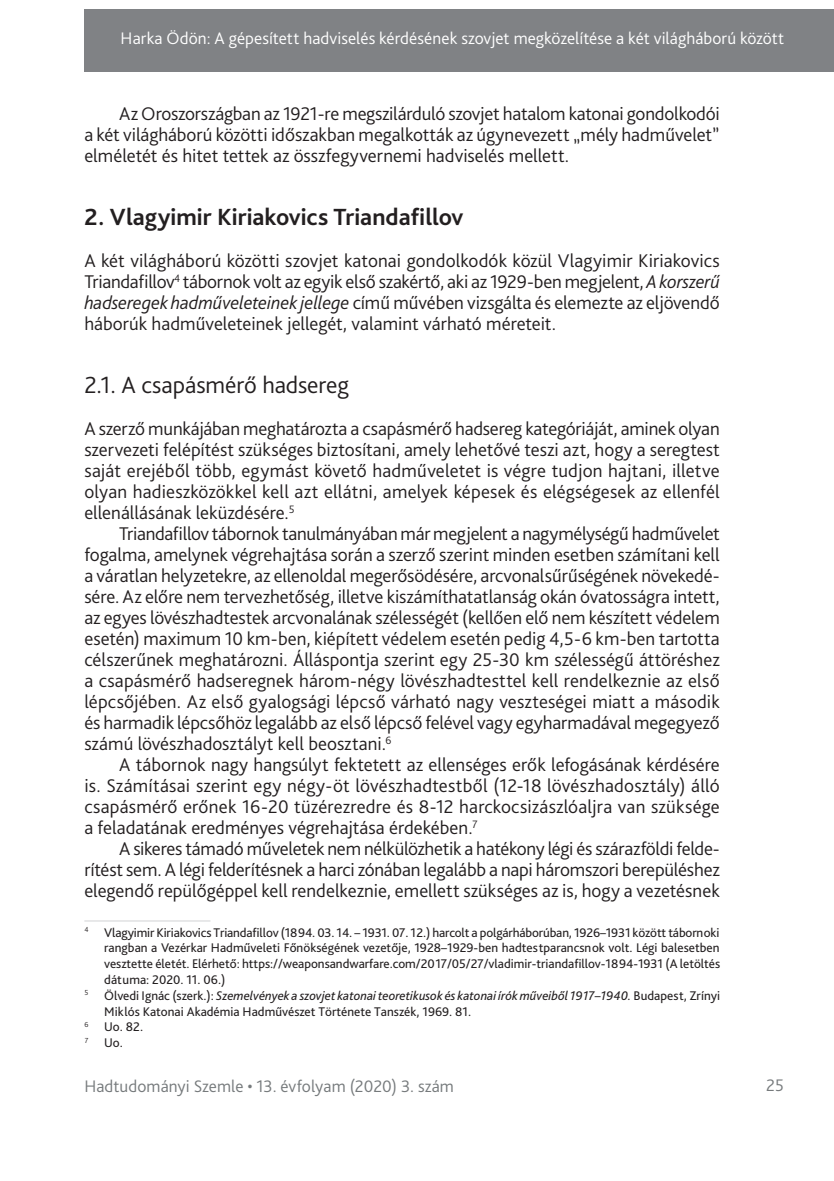
<style>
.page{position:relative;width:834px;height:1181px;background:#fff}
.page>*{position:absolute;margin:0;border:0;box-sizing:border-box;transform-origin:0 0}
.t1{font:700 24.5px "Bliss Pro";color:#231f20}
.t2{font:300 24.5px "Bliss Pro";color:#231f20}
.t3{font:300 19.25px/21px "Bliss Pro";color:#231f20;text-align:justify}
.t4{font:300 17.5px "Bliss Pro";color:#fff}
.t5{font:300 17.5px "Bliss Pro";letter-spacing:.005em;color:#767a7c}
.t6{font:13.12px "Bliss Pro";color:#231f20}
.t7{font:italic 13.12px "Bliss Pro";color:#231f20}
.s1{font-style:italic}
.s2{font-style:normal}
</style>
<div class="page">
<div style="left:84px;top:9px;width:749px;height:63px;background:#808285"></div>
<hr style="left:84px;top:920px;width:126px;height:1px;background:#d1d2d4">
<p class="t4" style="left:121px;top:27px;width:665px">Harka Ödön: A gépesített hadviselés kérdésének szovjet megközelítése a két világháború között</p>
<p class="t3" style="left:84px;top:103px;width:636px;text-indent:35px">Az Oroszországban az 1921-re megszilárduló szovjet hatalom katonai gondolkodói a két világháború közötti időszakban megalkották az úgynevezett „mély hadművelet” elméletét és hitet tettek az összfegyvernemi hadviselés mellett.</p>
<p class="t1" style="left:84px;top:202px;width:380px">2. Vlagyimir Kiriakovics Triandafillov</p>
<p class="t3" style="left:84px;top:250px;width:636px">A két világháború közötti szovjet katonai gondolkodók közül Vlagyimir Kiriakovics Triandafillov<sup>4</sup> tábornok volt az egyik első szakértő, aki az 1929-ben megjelent, <span class="s1">Akorszerű hadseregek hadműveleteinek jellege</span> című művében vizsgálta és elemezte az eljövendő háborúk hadműveleteinek jellegét, valamint várható méreteit.</p>
<p class="t2" style="left:84px;top:370px;width:266px">2.1. A csapásmérő hadsereg</p>
<p class="t3" style="left:84px;top:418px;width:637px">A szerző munkájában meghatározta a csapásmérő hadsereg kategóriáját, aminek olyan szervezeti felépítést szükséges biztosítani, amely lehetővé teszi azt, hogy a seregtest saját erejéből több, egymást követő hadműveletet is végre tudjon hajtani, illetve olyan hadieszközökkel kell azt ellátni, amelyek képesek és elégségesek az ellenfél ellenállásának leküzdésére.<sup>5</sup></p>
<p class="t3" style="left:84px;top:523px;width:637px;text-indent:35px">Triandafillov tábornok tanulmányában már megjelent a nagymélységű hadművelet fogalma, amelynek végrehajtása során a szerző szerint minden esetben számítani kell a váratlan helyzetekre, az ellenoldal megerősödésére, arcvonalsűrűségének növekedé&shy;sére. Az előre nem tervezhetőség, illetve kiszámíthatatlanság okán óvatosságra intett, az egyes lövészhadtestek arcvonalának szélességét (kellően elő nem készített védelem esetén) maximum 10 km-ben, kiépített védelem esetén pedig 4,5-6 km-ben tartotta célszerűnek meghatározni. Álláspontja szerint egy 25-30 km szélességű áttöréshez a csapásmérő hadseregnek három-négy lövészhadtesttel kell rendelkeznie az első lépcsőjében. Az első gyalogsági lépcső várható nagy veszteségei miatt a második és harmadik lépcsőhöz legalább az első lépcső felével vagy egyharmadával megegyező számú lövészhadosztályt kell beosztani.<sup>6</sup></p>
<p class="t3" style="left:84px;top:754px;width:636px;text-indent:35px">A tábornok nagy hangsúlyt fektetett az ellenséges erők lefogásának kérdésére is. Számításai szerint egy négy-öt lövészhadtestből (12-18 lövészhadosztály) álló csapásmérő erőnek 16-20 tüzérezredre és 8-12 harckocsizászlóaljra van szüksége a feladatának eredményes végrehajtása érdekében.<sup>7</sup></p>
<p class="t3" style="left:84px;top:838px;width:636px;text-indent:35px">A sikeres támadó műveletek nem nélkülözhetik a hatékony légi és szárazföldi felde&shy;rítést sem. A légi felderítésnek a harci zónában legalább a napi háromszori berepüléshez elegendő repülőgéppel kell rendelkeznie, emellett szükséges az is, hogy a vezetésnek</p>
<p class="t6" style="left:84px;top:924px;width:636px"><sup>4</sup> Vlagyimir Kiriakovics Triandafillov (1894. 03. 14. – 1931. 07. 12.) harcolt a polgárháborúban, 1926–1931 között tábornoki</p>
<p class="t6" style="left:104px;top:940px;width:616px">rangban a Vezérkar Hadműveleti Főnökségének vezetője, 1928–1929-ben hadtestparancsnok volt. Légi balesetben</p>
<p class="t6" style="left:104px;top:955px;width:617px">vesztette életét. Elérhető: https://weaponsandwarfare.com/2017/05/27/vladimir-triandafillov-1894-1931 (A letöltés</p>
<p class="t6" style="left:104px;top:971px;width:123px">dátuma: 2020. 11. 06.)</p>
<p class="t7" style="left:84px;top:987px;width:637px"><sup>5</sup> <span class="s2">Ölvedi Ignác (szerk.):</span> Szemelvények a szovjet katonai teoretikusok és katonai írók műveiből 1917–1940. <span class="s2">Budapest, Zrínyi</span></p>
<p class="t6" style="left:104px;top:1003px;width:368px">Miklós Katonai Akadémia Hadművészet Története Tanszék, 1969. 81.</p>
<p class="t6" style="left:84px;top:1018px;width:60px"><sup>6</sup> Uo. 82.</p>
<p class="t6" style="left:84px;top:1034px;width:40px"><sup>7</sup> Uo.</p>
<p class="t5" style="left:84px;top:1075px;width:371px">Hadtudományi Szemle • 13. évfolyam (2020) 3. szám</p>
<p class="t5" style="left:766px;top:1074px;width:19px">25</p>
</div>
